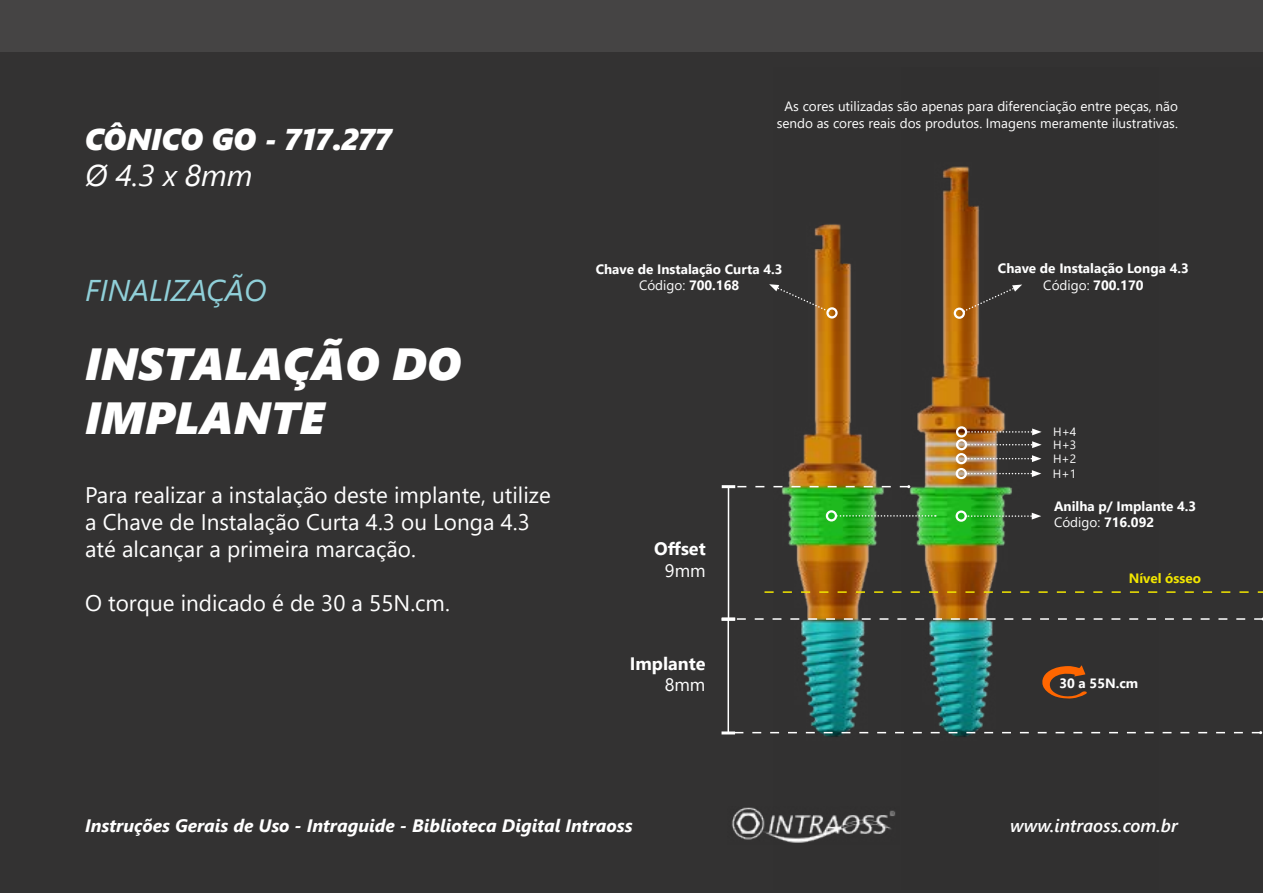
<style>
.page{position:relative;width:1263px;height:893px;background:#333232}
.page>*{position:absolute;margin:0;border:0;box-sizing:border-box;transform-origin:0 0}
.t1{font:italic 45px/54px "Segoe UI Black";color:#fff}
.t2{font:italic 30px "Segoe UI Black";color:#fff}
.t3{font:italic 30px "Segoe UI";color:#90d0d9}
.t4{font:italic 30px "Segoe UI";color:#fff}
.t5{font:22.5px/27px "Segoe UI";color:#fff}
.t6{font:italic 700 18px "Segoe UI";color:#fff}
.t7{font:italic 600 18px "Segoe UI";color:#fff}
.t8{font:700 18px "Segoe UI";color:#fff}
.t9{font:18px "Segoe UI";color:#fff}
.t10{font:700 13.5px/16.2px "Segoe UI";color:#fff;text-align:center}
.t11{font:13.5px/16.2px "Segoe UI";color:#fff;text-align:center}
.t12{font:700 13.5px "Segoe UI";color:#f2e600}
.t13{font:12px "Segoe UI";color:#fff}
.s1{font-weight:400}
</style>
<div class="page">
<div style="left:0;top:0;width:1263px;height:51px;background:#454444"></div>
<img style="left:731px;top:807px;width:42px;height:33px">
<img style="left:773px;top:224px;width:122px;height:619px">
<img style="left:908px;top:166px;width:355px;height:571px">
<svg style="left:963px;top:285px;width:59px;height:28px"></svg>
<div style="left:954px;top:308px;width:11px;height:11px;border:2px solid #fff;border-radius:50%"></div>
<svg style="left:966px;top:513px;width:75px;height:7px"></svg>
<div style="left:955px;top:510px;width:12px;height:12px;border:2px solid #fff;border-radius:50%"></div>
<svg style="left:764px;top:591px;width:499px;height:2px"></svg>
<svg style="left:735px;top:731px;width:527px;height:3px"></svg>
<hr style="left:727px;top:619px;width:2px;height:114px;background:#fff">
<hr style="left:721px;top:731px;width:14px;height:3px;background:#fff">
<hr style="left:721px;top:618px;width:14px;height:3px;background:#fff">
<hr style="left:728px;top:487px;width:1px;height:132px;background:#fff">
<svg style="left:722px;top:617px;width:541px;height:3px"></svg>
<svg style="left:722px;top:485px;width:188px;height:3px"></svg>
<svg style="left:769px;top:284px;width:60px;height:28px"></svg>
<div style="left:826px;top:307px;width:12px;height:12px;border:2px solid #fff;border-radius:50%"></div>
<svg style="left:837px;top:515px;width:99px;height:2px"></svg>
<div style="left:826px;top:510px;width:11px;height:11px;border:2px solid #fff;border-radius:50%"></div>
<svg style="left:1041px;top:665px;width:46px;height:34px"></svg>
<svg style="left:966px;top:470px;width:75px;height:7px"></svg>
<div style="left:956px;top:468px;width:11px;height:11px;border:2px solid #fff;border-radius:50%"></div>
<svg style="left:966px;top:455px;width:75px;height:7px"></svg>
<div style="left:956px;top:453px;width:11px;height:11px;border:2px solid #fff;border-radius:50%"></div>
<svg style="left:966px;top:441px;width:76px;height:7px"></svg>
<div style="left:956px;top:439px;width:11px;height:11px;border:2px solid #fff;border-radius:50%"></div>
<svg style="left:966px;top:428px;width:76px;height:7px"></svg>
<div style="left:956px;top:426px;width:11px;height:12px;border:2px solid #fff;border-radius:50%"></div>
<h2 class="t2" style="left:85px;top:116px;width:308px">CÔNICO GO - 717.277</h2>
<h2 class="t4" style="left:85px;top:147px;width:169px">Ø 4.3 x 8mm</h2>
<h2 class="t3" style="left:85px;top:262px;width:183px">FINALIZAÇÃO</h2>
<h1 class="t1" style="left:85px;top:334px;width:378px">INSTALAÇÃO DO<br>IMPLANTE</h1>
<p class="t5" style="left:85px;top:480px;width:467px">Para realizar a instalação deste implante, utilize a Chave de Instalação Curta 4.3 ou Longa 4.3 até alcançar a primeira marcação.</p>
<p class="t5" style="left:85px;top:588px;width:366px">O torque indicado é de 30 a 55N.cm.</p>
<p class="t11" style="left:777px;top:97px;width:403px">As cores utilizadas são apenas para diferenciação entre peças, não sendo as cores reais dos produtos. Imagens meramente ilustrativas.</p>
<p class="t10" style="left:596px;top:260px;width:188px">Chave de Instalação Curta 4.3<br><span class="s1">Código:</span> 700.168</p>
<p class="t8" style="left:654px;top:532px;width:53px">Offset</p>
<p class="t9" style="left:665px;top:553px;width:42px">9mm</p>
<p class="t8" style="left:630px;top:646px;width:77px">Implante</p>
<p class="t9" style="left:665px;top:668px;width:42px">8mm</p>
<p class="t10" style="left:998px;top:259px;width:192px">Chave de Instalação Longa 4.3<br><span class="s1">Código:</span> 700.170</p>
<p class="t13" style="left:1053px;top:420px;width:25px">H+4</p>
<p class="t13" style="left:1053px;top:433px;width:25px">H+3</p>
<p class="t13" style="left:1053px;top:447px;width:25px">H+2</p>
<p class="t13" style="left:1053px;top:462px;width:25px">H+1</p>
<p class="t10" style="left:1054px;top:497px;width:144px;text-align:left">Anilha p/ Implante 4.3<br><span class="s1">Código:</span> 716.092</p>
<p class="t12" style="left:1129px;top:565px;width:74px">Nível ósseo</p>
<p class="t10" style="left:1059px;top:674px;width:80px">30 a 55N.cm</p>
<p class="t6" style="left:85px;top:808px;width:549px">Instruções Gerais de Uso - Intraguide - Biblioteca Digital Intraoss</p>
<p class="t7" style="left:1010px;top:808px;width:169px">www.intraoss.com.br</p>
</div>
